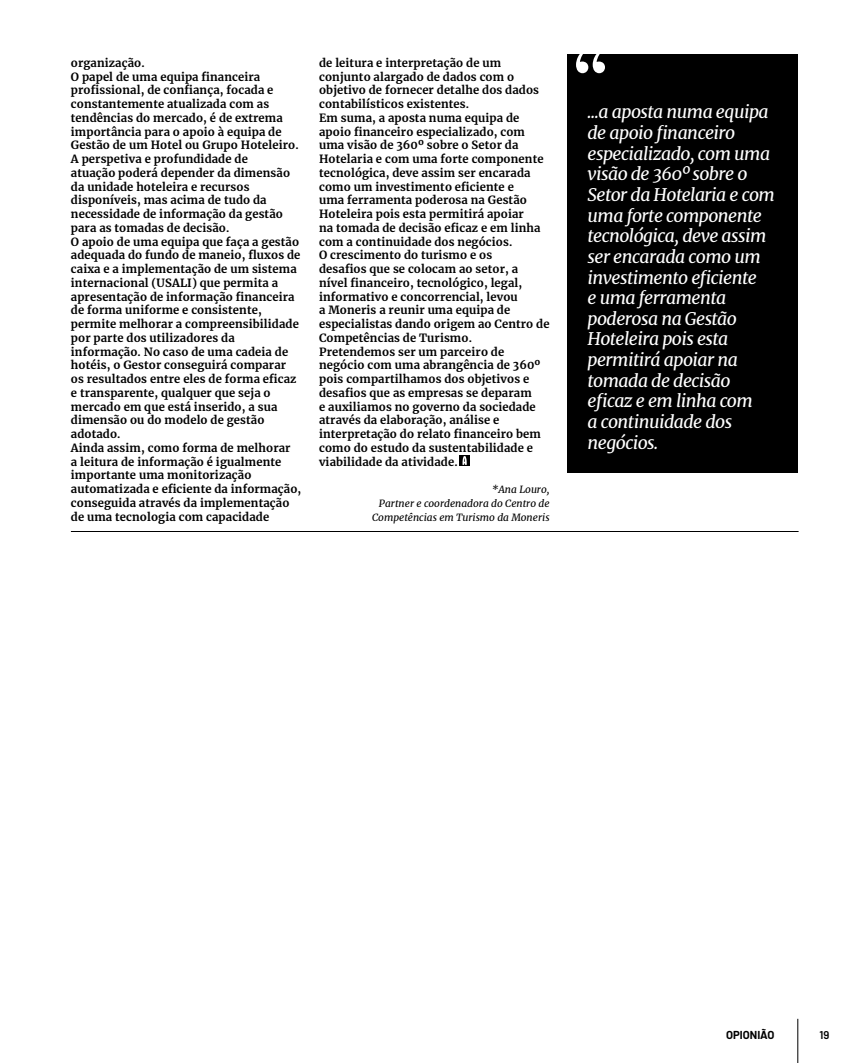
<style>
.page{position:relative;width:851px;height:1063px;background:#fff}
.page>*{position:absolute;margin:0;border:0;box-sizing:border-box;transform-origin:0 0}
.t1{font:italic 17.5px/20.6px "Merriweather";letter-spacing:-.03em;color:#fff}
.t2{font:700 11.25px/13.8px "Merriweather";letter-spacing:.01em;color:#000}
.t3{font:700 11.25px "Barlow";color:#000}
.t4{font:600 11.25px "Barlow";color:#000}
.t5{font:italic 10px/13.8px "Merriweather";color:#000;text-align:right}
</style>
<div class="page">
<svg style="left:459px;top:455px;width:10px;height:11px"></svg>
<svg style="left:462px;top:456px;width:4px;height:9px"></svg>
<hr style="left:71px;top:531px;width:727px;height:1px;background:#000">
<div style="left:567px;top:54px;width:230px;height:419px;background:#000"></div>
<svg style="left:576px;top:54px;width:29px;height:19px"></svg>
<hr style="left:797px;top:1019px;width:1px;height:44px;background:#000">
<p class="t2" style="left:71px;top:56px;width:232px">organização.<br>O papel de uma equipa financeira profissional, de confiança, focada e constantemente atualizada com as tendências do mercado, é de extrema importância para o apoio à equipa de Gestão de um Hotel ou Grupo Hoteleiro.<br>A perspetiva e profundidade de<br>atuação poderá depender da dimensão da unidade hoteleira e recursos disponíveis, mas acima de tudo da necessidade de informação da gestão para as tomadas de decisão.<br>O apoio de uma equipa que faça a gestão adequada do fundo de maneio, fluxos de caixa e a implementação de um sistema internacional (USALI) que permita a apresentação de informação financeira de forma uniforme e consistente, permite melhorar a compreensibilidade por parte dos utilizadores da informação. No caso de uma cadeia de hotéis, o Gestor conseguirá comparar os resultados entre eles de forma eficaz e transparente, qualquer que seja o mercado em que está inserido, a sua dimensão ou do modelo de gestão adotado.<br>Ainda assim, como forma de melhorar<br>a leitura de informação é igualmente importante uma monitorização automatizada e eficiente da informação, conseguida através da implementação de uma tecnologia com capacidade</p>
<p class="t2" style="left:319px;top:56px;width:232px">de leitura e interpretação de um conjunto alargado de dados com o objetivo de fornecer detalhe dos dados contabilísticos existentes.<br>Em suma, a aposta numa equipa de apoio financeiro especializado, com uma visão de 360º sobre o Setor da Hotelaria e com uma forte componente tecnológica, deve assim ser encarada como um investimento eficiente e<br>uma ferramenta poderosa na Gestão Hoteleira pois esta permitirá apoiar<br>na tomada de decisão eficaz e em linha com a continuidade dos negócios.<br>O crescimento do turismo e os<br>desafios que se colocam ao setor, a<br>nível financeiro, tecnológico, legal, informativo e concorrencial, levou<br>a Moneris a reunir uma equipa de especialistas dando origem ao Centro de Competências de Turismo.<br>Pretendemos ser um parceiro de negócio com uma abrangência de 360º pois compartilhamos dos objetivos e desafios que as empresas se deparam<br>e auxiliamos no governo da sociedade através da elaboração, análise e interpretação do relato financeiro bem como do estudo da sustentabilidade e viabilidade da atividade.</p>
<p class="t5" style="left:372px;top:482px;width:179px">*Ana Louro,<br>Partner e coordenadora do Centro de<br>Competências em Turismo da Moneris</p>
<p class="t1" style="left:587px;top:101px;width:189px">...a aposta numa equipa de apoio financeiro especializado, com uma visão de 360º sobre o<br>Setor da Hotelaria e com uma forte componente tecnológica, deve assim ser encarada como um investimento eficiente<br>e uma ferramenta poderosa na Gestão<br>Hoteleira pois esta permitirá apoiar na tomada de decisão eficaz e em linha com<br>a continuidade dos negócios.</p>
<p class="t3" style="left:726px;top:1027px;width:50px">OPIONIÃO</p>
<p class="t4" style="left:819px;top:1027px;width:11px">19</p>
</div>
